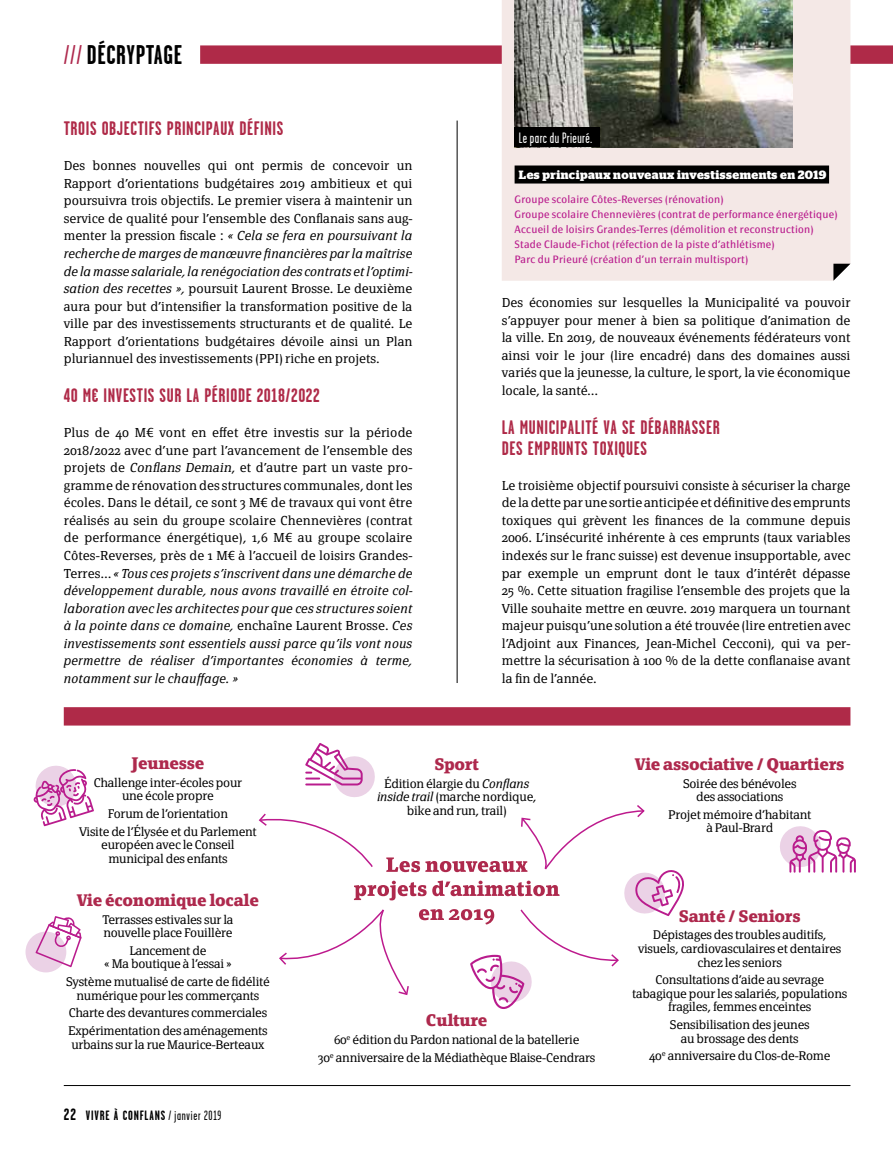
<style>
.page{position:relative;width:893px;height:1149px;background:#fff}
.page>*{position:absolute;margin:0;border:0;box-sizing:border-box;transform-origin:0 0}
.t1{font:700 27px "Garage Gothic";letter-spacing:.025em;color:#000}
.t2{font:700 19.5px/21px "Garage Gothic";letter-spacing:.03em;color:#af2a48}
.t3{font:700 16.5px "Page Serif OT";letter-spacing:-.02em;color:#ae294d}
.t4{font:15px "Garage Gothic FB";letter-spacing:.03em;color:#fff}
.t5{font:700 13.5px "Garage Gothic";letter-spacing:.06em;color:#000}
.t6{font:300 12.75px/17.5px "Page Serif OT";color:#000;text-align:justify}
.t7{font:300 12.3px/13.5px "Page Serif OT";letter-spacing:-.02em;color:#000;text-align:center}
.t8{font:700 12px "Stag";letter-spacing:.04em;color:#fff}
.t9{font:10.5px/15px "Page Sans OT";letter-spacing:.02em;color:#b91c8d;scale:.96 1}
.s1{font-family:"Garage Gothic FB";font-weight:400;color:#ae294d}
.s2{font-style:italic}
.s3{font-size:16.5px}
.s4{font-family:"Garage Gothic FB";font-weight:400}
</style>
<div class="page">
<hr style="left:64px;top:1084px;width:786px;height:1px;background:#000">
<div style="left:200px;top:45px;width:693px;height:19px;background:#af2a48"></div>
<hr style="left:457px;top:120px;width:1px;height:562px;background:#000">
<div style="left:64px;top:707px;width:786px;height:18px;background:#af2a48"></div>
<div style="left:502px;top:0;width:348px;height:280px;background:#f4e8e6"></div>
<svg style="left:833px;top:263px;width:17px;height:17px"></svg>
<div style="left:515px;top:165px;width:314px;height:18px;background:#000"></div>
<img style="left:515px;top:0;width:277px;height:147px">
<div style="left:515px;top:128px;width:85px;height:19px;background:#000"></div>
<div style="left:26px;top:931px;width:40px;height:41px;background:#ebd2e6;border-radius:50%"></div>
<svg style="left:36px;top:916px;width:46px;height:50px"></svg>
<svg style="left:780px;top:826px;width:76px;height:46px"></svg>
<svg style="left:258px;top:743px;width:426px;height:265px"></svg>
<svg style="left:33px;top:765px;width:61px;height:61px"></svg>
<h1 class="t1" style="left:64px;top:38px;width:120px"><span class="s1">///</span> DÉCRYPTAGE</h1>
<h2 class="t2" style="left:64px;top:117px;width:221px">TROIS OBJECTIFS PRINCIPAUX DÉFINIS</h2>
<p class="t6" style="left:64px;top:157px;width:350px">Des bonnes nouvelles qui ont permis de concevoir un Rapport d’orientations budgétaires 2019 ambitieux et qui poursuivra trois objectifs. Le premier visera à maintenir un service de qualité pour l’ensemble des Conflanais sans aug&shy;menter la pression fiscale : <span class="s2">« Cela se fera en poursuivant la recherche de marges de manœuvre financières par la maîtrise de la masse salariale, la renégociation des contrats et l’optimi&shy;sation des recettes »,</span> poursuit Laurent Brosse. Le deuxième aura pour but d’intensifier la transformation positive de la ville par des investissements structurants et de qualité. Le Rapport d’orientations budgétaires dévoile ainsi un Plan pluriannuel des investissements (PPI) riche en projets.</p>
<h2 class="t2" style="left:64px;top:384px;width:257px">40 M€ INVESTIS SUR LA PÉRIODE 2018/2022</h2>
<p class="t6" style="left:64px;top:423px;width:350px">Plus de 40 M€ vont en effet être investis sur la période 2018/2022 avec d’une part l’avancement de l’ensemble des projets de <span class="s2">Conflans Demain</span>, et d’autre part un vaste pro&shy;gramme de rénovation des structures communales, dont les écoles. Dans le détail, ce sont 3 M€ de travaux qui vont être réalisés au sein du groupe scolaire Chennevières (contrat de performance énergétique), 1,6 M€ au groupe scolaire Côtes-Reverses, près de 1 M€ à l’accueil de loisirs Grandes-Terres… <span class="s2">« Tous ces projets s’inscrivent dans une démarche de développement durable, nous avons travaillé en étroite col&shy;laboration avec les architectes pour que ces structures soient à la pointe dans ce domaine,</span> enchaîne Laurent Brosse. <span class="s2">Ces investissements sont essentiels aussi parce qu’ils vont nous permettre de réaliser d’importantes économies à terme, notamment sur le chauffage. »</span></p>
<p class="t4" style="left:519px;top:130px;width:75px">Le parc du Prieuré.</p>
<p class="t8" style="left:519px;top:168px;width:309px">Les principaux nouveaux investissements en 2019</p>
<p class="t9" style="left:515px;top:191px;width:338px">Groupe scolaire Côtes-Reverses (rénovation)<br>Groupe scolaire Chennevières (contrat de performance énergétique)<br>Accueil de loisirs Grandes-Terres (démolition et reconstruction)<br>Stade Claude-Fichot (réfection de la piste d’athlétisme)<br>Parc du Prieuré (création d’un terrain multisport)</p>
<p class="t6" style="left:502px;top:294px;width:350px">Des économies sur lesquelles la Municipalité va pouvoir s’appuyer pour mener à bien sa politique d’animation de la ville. En 2019, de nouveaux événements fédérateurs vont ainsi voir le jour (lire encadré) dans des domaines aussi variés que la jeunesse, la culture, le sport, la vie économique locale, la santé…</p>
<h2 class="t2" style="left:502px;top:416px;width:219px">LA MUNICIPALITÉ VA SE DÉBARRASSER<br>DES EMPRUNTS TOXIQUES</h2>
<p class="t6" style="left:502px;top:476px;width:350px">Le troisième objectif poursuivi consiste à sécuriser la charge de la dette par une sortie anticipée et définitive des emprunts toxiques qui grèvent les finances de la commune depuis 2006. L’insécurité inhérente à ces emprunts (taux variables indexés sur le franc suisse) est devenue insupportable, avec par exemple un emprunt dont le taux d’intérêt dépasse 25 %. Cette situation fragilise l’ensemble des projets que la Ville souhaite mettre en œuvre. 2019 marquera un tournant majeur puisqu’une solution a été trouvée (lire entretien avec l’Adjoint aux Finances, Jean-Michel Cecconi), qui va per&shy;mettre la sécurisation à 100 % de la dette conflanaise avant la fin de l’année.</p>
<p class="t3" style="left:131px;top:753px;width:74px">Jeunesse</p>
<p class="t7" style="left:94px;top:775px;width:150px">Challenge inter-écoles pour une école propre</p>
<p class="t7" style="left:79px;top:804px;width:179px;line-height:17.7px">Forum de l’orientation<br>Visite de l’Élysée et du Parlement</p>
<p class="t7" style="left:101px;top:838px;width:135px">européen avec le Conseil municipal des enfants</p>
<p class="t3" style="left:77px;top:889px;width:184px">Vie économique locale</p>
<p class="t7" style="left:102px;top:912px;width:133px;text-align:left">Terrasses estivales sur la nouvelle place Fouillère</p>
<p class="t7" style="left:104px;top:943px;width:128px">Lancement de<br>« Ma boutique à l’essai »</p>
<p class="t7" style="left:66px;top:974px;width:205px">Système mutualisé de carte de fidélité numérique pour les commerçants</p>
<p class="t7" style="left:68px;top:1003px;width:201px;line-height:17.7px;text-align:left">Charte des devantures commerciales<br>Expérimentation des aménagements</p>
<p class="t7" style="left:71px;top:1037px;width:195px">urbains sur la rue Maurice-Berteaux</p>
<p class="t5" style="left:64px;top:1106px;width:159px"><span class="s3">22</span> VIVRE À CONFLANS <span class="s4">/ janvier 2019</span></p>
<p class="t3" style="left:434px;top:754px;width:46px">Sport</p>
<p class="t7" style="left:377px;top:776px;width:161px">Édition élargie du <span class="s2">Conflans inside trail</span> (marche nordique, bike and run, trail)</p>
<p class="t3" style="left:426px;top:1010px;width:63px">Culture</p>
<p class="t7" style="left:318px;top:1030px;width:278px;line-height:17.7px">60<sup>e</sup> édition du Pardon national de la batellerie<br>30<sup>e</sup> anniversaire de la Médiathèque Blaise-Cendrars</p>
<p class="t3" style="left:635px;top:754px;width:211px">Vie associative / Quartiers</p>
<p class="t7" style="left:683px;top:776px;width:115px">Soirée des bénévoles des associations</p>
<p class="t7" style="left:668px;top:807px;width:145px">Projet mémoire d’habitant à Paul-Brard</p>
<p class="t3" style="left:679px;top:905px;width:123px">Santé / Seniors</p>
<p class="t7" style="left:638px;top:928px;width:205px">Dépistages des troubles auditifs, visuels, cardiovasculaires et dentaires chez les seniors</p>
<p class="t7" style="left:632px;top:972px;width:216px">Consultations d’aide au sevrage tabagique pour les salariés, populations fragiles, femmes enceintes</p>
<p class="t7" style="left:670px;top:1017px;width:141px">Sensibilisation des jeunes au brossage des dents</p>
<p class="t7" style="left:649px;top:1048px;width:183px">40<sup>e</sup> anniversaire du Clos-de-Rome</p>
</div>
